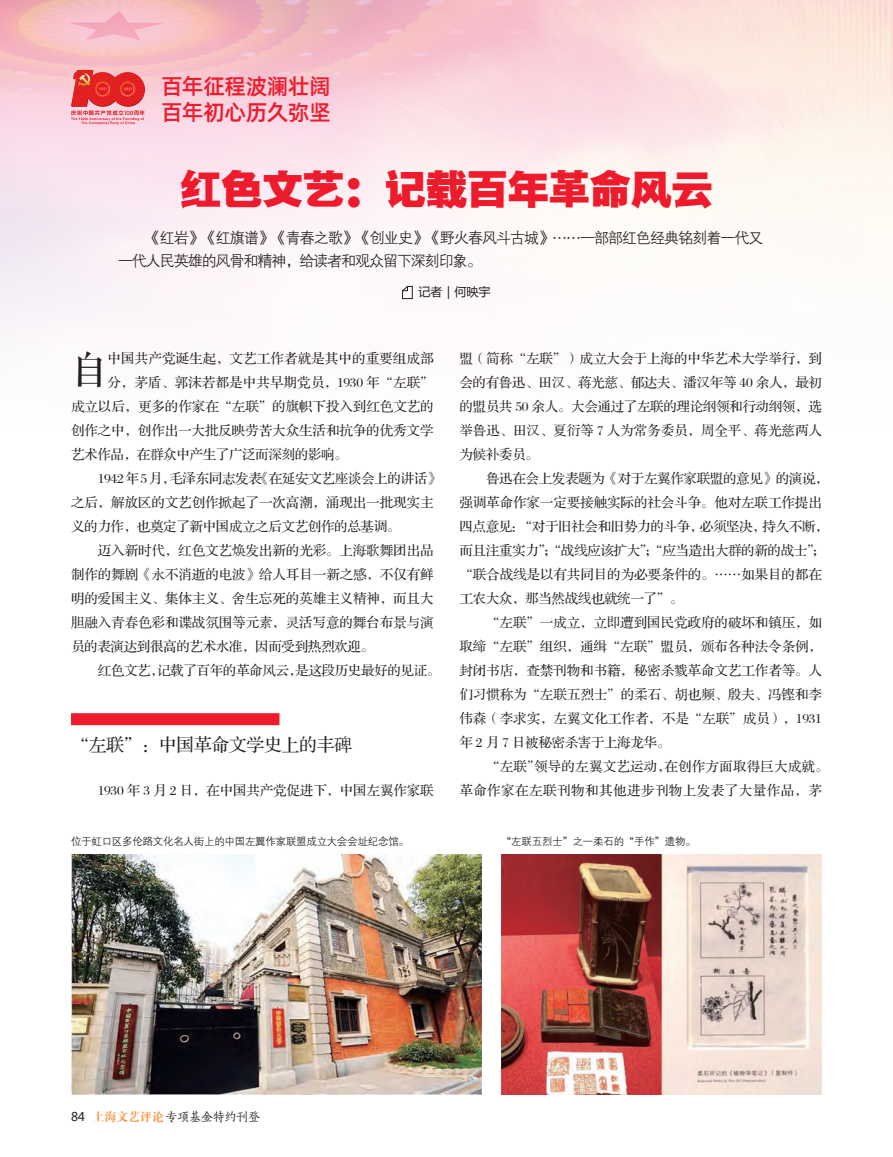
<style>
.page{position:relative;width:893px;height:1157px;background:#fff}
.page>*{position:absolute;margin:0;border:0;box-sizing:border-box;transform-origin:0 0}
.t1{font:42px "FZYDTHJW GB1 0";letter-spacing:-.025em;color:#ee1b2d}
.t2{font:37.5px "FZS3 JW GB1 0";color:#231f20}
.t3{font:22.05px/26px "Alibaba Pu Hui Ti M";letter-spacing:-.025em;color:#ee1b2d}
.t4{font:18px "FZS3 K GBK1 0";letter-spacing:-.025em;color:#231f20}
.t5{font:15px/22.5px "FZZDXJW GB1 0";letter-spacing:-.065em;color:#231f20}
.t6{font:13.5px "FZS3 JW GB1 0";letter-spacing:-.005em;color:#231f20}
.t7{font:13.5px "FZS3 JW GB1 0";letter-spacing:-.025em;color:#231f20}
.t8{font:13.5px "FZS3 JW GB1 0";letter-spacing:.015em;color:#231f20}
.t9{font:13.5px "FZS3 JW GB1 0";letter-spacing:.035em;color:#231f20}
.t10{font:12.15px "FZSKBXKJW GB1 0";letter-spacing:-.025em;color:#231f20}
.t11{font:12px "Microsoft Ya Hei";color:#231f20}
.t12{font:10.5px "FZZDXJW GB1 0";letter-spacing:-.025em;color:#231f20}
.s1{font-family:"Microsoft Ya Hei";font-size:12px}
.s2{font-family:"FZDBSJW GB1 0";color:#f79845}
</style>
<div class="page">
<svg style="left:71px;top:70px;width:74px;height:55px;background:#ea686b"></svg>
<svg style="left:402px;top:286px;width:11px;height:13px"></svg>
<div style="left:71px;top:713px;width:208px;height:12px;background:#ee1b2d"></div>
<img style="left:71px;top:854px;width:410px;height:240px">
<img style="left:501px;top:854px;width:321px;height:240px">
<h3 class="t3" style="left:161px;top:72px;width:171px">百年征程波澜壮阔百年初心历久弥坚</h3>
<p class="t1" style="left:180px;top:167px;width:535px">红色文艺：记载百年革命风云</p>
<p class="t5" style="left:118px;top:227px;width:647px">　　《红岩》《红旗谱》《青春之歌》《创业史》《野火春风斗古城》……一部部红色经典铭刻着一代又一代人民英雄的风骨和精神，给读者和观众留下深刻印象。</p>
<p class="t11" style="left:419px;top:284px;width:73px">记者｜何映宇</p>
<p class="t2" style="left:71px;top:351px;width:39px">自</p>
<p class="t6" style="left:108px;top:351px;width:328px">中国共产党诞生起，文艺工作者就是其中的重要组成部</p>
<p class="t6" style="left:108px;top:375px;width:327px">分，茅盾、郭沫若都是中共早期党员，1930 年“左联”</p>
<p class="t6" style="left:71px;top:399px;width:364px">成立以后，更多的作家在“左联”的旗帜下投入到红色文艺的</p>
<p class="t6" style="left:71px;top:423px;width:364px">创作之中，创作出一大批反映劳苦大众生活和抗争的优秀文学</p>
<p class="t7" style="left:71px;top:447px;width:278px">艺术作品，在群众中产生了广泛而深刻的影响。</p>
<p class="t7" style="left:98px;top:471px;width:344px">1942年 5月，毛泽东同志发表《在延安文艺座谈会上的讲话》</p>
<p class="t6" style="left:71px;top:495px;width:364px">之后，解放区的文艺创作掀起了一次高潮，涌现出一批现实主</p>
<p class="t7" style="left:71px;top:519px;width:331px">义的力作，也奠定了新中国成立之后文艺创作的总基调。</p>
<p class="t6" style="left:98px;top:543px;width:337px">迈入新时代，红色文艺焕发出新的光彩。上海歌舞团出品</p>
<p class="t6" style="left:71px;top:567px;width:364px">制作的舞剧《永不消逝的电波》给人耳目一新之感，不仅有鲜</p>
<p class="t6" style="left:71px;top:591px;width:364px">明的爱国主义、集体主义、舍生忘死的英雄主义精神，而且大</p>
<p class="t6" style="left:71px;top:615px;width:364px">胆融入青春色彩和谍战氛围等元素，灵活写意的舞台布景与演</p>
<p class="t7" style="left:71px;top:639px;width:305px">员的表演达到很高的艺术水准，因而受到热烈欢迎。</p>
<p class="t7" style="left:98px;top:663px;width:344px">红色文艺，记载了百年的革命风云，是这段历史最好的见证。</p>
<p class="t4" style="left:71px;top:735px;width:283px">“左联”：中国革命文学史上的丰碑</p>
<p class="t6" style="left:98px;top:783px;width:337px">1930 年 3 月 2 日，在中国共产党促进下，中国左翼作家联</p>
<p class="t6" style="left:459px;top:351px;width:364px">盟（简称“左联”）成立大会于上海的中华艺术大学举行，到</p>
<p class="t7" style="left:459px;top:375px;width:364px">会的有鲁迅、田汉、蒋光慈、郁达夫、潘汉年等 40 余人，最初</p>
<p class="t7" style="left:459px;top:399px;width:364px">的盟员共 50 余人。大会通过了左联的理论纲领和行动纲领，选</p>
<p class="t6" style="left:459px;top:423px;width:364px">举鲁迅、田汉、夏衍等 7 人为常务委员，周全平、蒋光慈两人</p>
<p class="t6" style="left:459px;top:447px;width:81px">为候补委员。</p>
<p class="t7" style="left:486px;top:471px;width:344px">鲁迅在会上发表题为《对于左翼作家联盟的意见》的演说，</p>
<p class="t6" style="left:459px;top:495px;width:364px">强调革命作家一定要接触实际的社会斗争。他对左联工作提出</p>
<p class="t7" style="left:459px;top:519px;width:371px">四点意见：“对于旧社会和旧势力的斗争，必须坚决，持久不断，</p>
<p class="t7" style="left:459px;top:543px;width:367px">而且注重实力”；“战线应该扩大”；“应当造出大群的新的战士”；</p>
<p class="t6" style="left:459px;top:567px;width:364px">“联合战线是以有共同目的为必要条件的。……如果目的都在</p>
<p class="t7" style="left:459px;top:591px;width:226px">工农大众，那当然战线也就统一了”。</p>
<p class="t6" style="left:486px;top:615px;width:337px">“左联”一成立，立即遭到国民党政府的破坏和镇压，如</p>
<p class="t6" style="left:459px;top:639px;width:364px">取缔“左联”组织，通缉“左联”盟员，颁布各种法令条例，</p>
<p class="t6" style="left:459px;top:663px;width:364px">封闭书店，查禁刊物和书籍，秘密杀戮革命文艺工作者等。人</p>
<p class="t6" style="left:459px;top:687px;width:364px">们习惯称为“左联五烈士”的柔石、胡也频、殷夫、冯铿和李</p>
<p class="t6" style="left:459px;top:711px;width:364px">伟森（李求实，左翼文化工作者，不是“左联”成员），1931</p>
<p class="t7" style="left:459px;top:735px;width:212px">年 2 月 7 日被秘密杀害于上海龙华。</p>
<p class="t8" style="left:486px;top:759px;width:344px">“左联”领导的左翼文艺运动，在创作方面取得巨大成就。</p>
<p class="t9" style="left:459px;top:783px;width:364px">革命作家在左联刊物和其他进步刊物上发表了大量作品，茅</p>
<p class="t12" style="left:71px;top:836px;width:340px">位于虹口区多伦路文化名人街上的中国左翼作家联盟成立大会会址纪念馆。</p>
<p class="t12" style="left:501px;top:836px;width:196px">“左联五烈士”之一柔石的“手作”遗物。</p>
<p class="t10" style="left:71px;top:1110px;width:191px"><span class="s1">84</span> <span class="s2">上海文艺评论</span>专项基金特约刊登</p>
</div>
